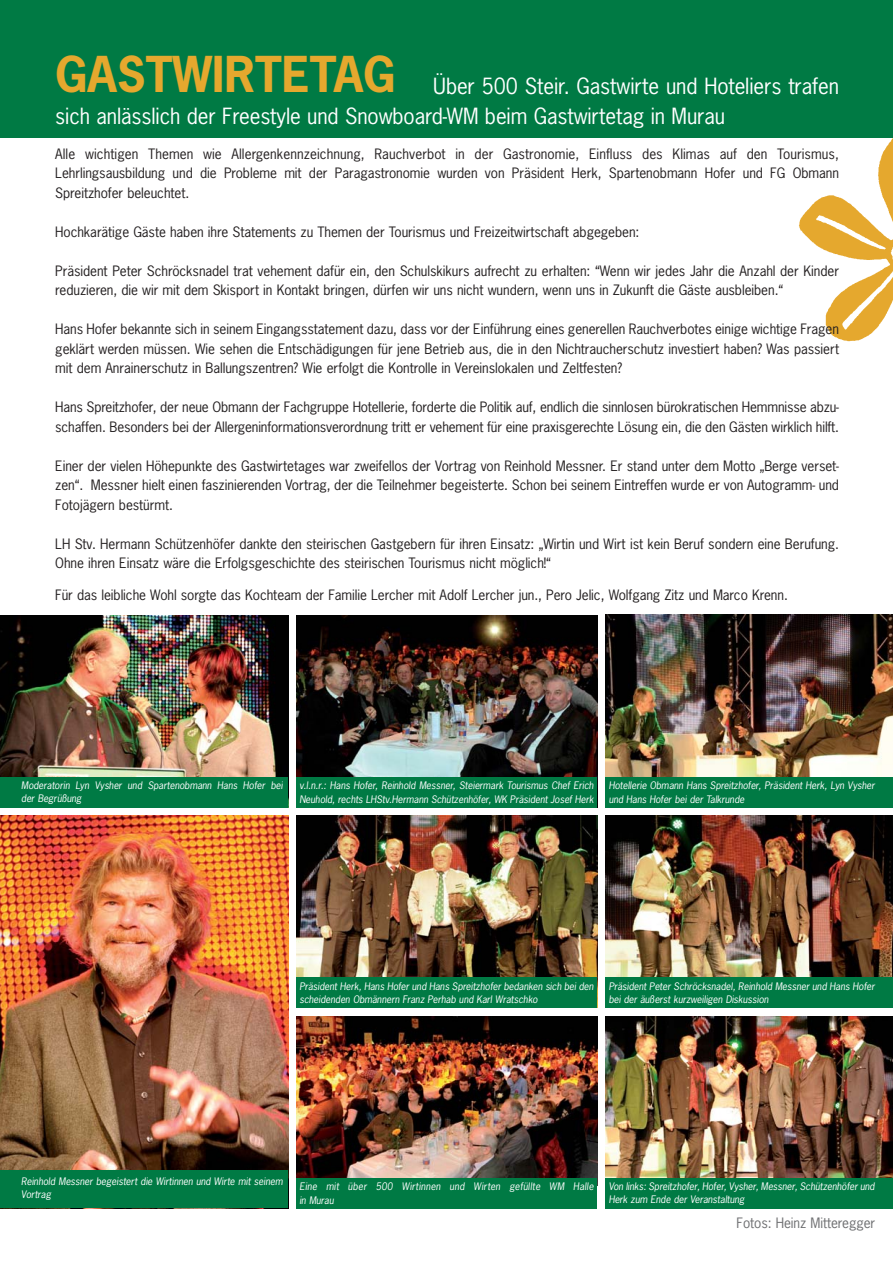
<style>
.page{position:relative;width:893px;height:1263px;background:#fff}
.page>*{position:absolute;margin:0;border:0;box-sizing:border-box;transform-origin:0 0}
.t1{font:700 46.5px "News Gothic Std";color:#e5a82e}
.t2{font:21px/30px "News Gothic Std";letter-spacing:-.005em;color:#fff}
.t3{font:13.5px/19.5px "News Gothic Std";letter-spacing:-.005em;color:#231f20;text-align:justify}
.t4{font:13.5px "News Gothic Std";letter-spacing:-.005em;color:#6d6e70}
.t5{font:italic 9.75px/13.5px "News Gothic Std";letter-spacing:-.005em;color:#fff}
.t6{font:italic 9.75px/13.5px "News Gothic Std";letter-spacing:.015em;color:#fff}
</style>
<div class="page">
<div style="left:0;top:0;width:893px;height:137px;background:#007a44"></div>
<img style="left:296px;top:615px;width:301px;height:162px">
<img style="left:605px;top:615px;width:288px;height:162px">
<img style="left:296px;top:816px;width:301px;height:161px">
<img style="left:605px;top:816px;width:288px;height:161px">
<img style="left:606px;top:1016px;width:287px;height:162px">
<img style="left:0;top:816px;width:288px;height:354px">
<div style="left:296px;top:777px;width:301px;height:30px;background:#007a44"></div>
<div style="left:605px;top:777px;width:288px;height:30px;background:#007a44"></div>
<img style="left:296px;top:1016px;width:301px;height:162px">
<div style="left:296px;top:1178px;width:301px;height:30px;background:#007a44"></div>
<div style="left:0;top:1170px;width:288px;height:38px;background:#007a44"></div>
<div style="left:296px;top:977px;width:301px;height:31px;background:#007a44"></div>
<div style="left:605px;top:977px;width:288px;height:31px;background:#007a44"></div>
<div style="left:606px;top:1178px;width:287px;height:30px;background:#007a44"></div>
<img style="left:0;top:615px;width:288px;height:162px">
<div style="left:0;top:777px;width:288px;height:30px;background:#007a44"></div>
<img style="left:784px;top:137px;width:109px;height:205px">
<p class="t1" style="left:55px;top:53px;width:342px">GASTWIRTETAG</p>
<p class="t2" style="left:55px;top:73px;width:785px;text-indent:378px">Über 500 Steir. Gastwirte und Hoteliers trafen sich anlässlich der Freestyle und Snowboard-WM beim Gastwirtetag in Murau</p>
<p class="t3" style="left:55px;top:145px;width:785px">Alle wichtigen Themen wie Allergenkennzeichnung, Rauchverbot in der Gastronomie, Einfluss des Klimas auf den Tourismus, Lehrlingsausbildung und die Probleme mit der Paragastronomie wurden von Präsident Herk, Spartenobmann Hofer und FG Obmann Spreitzhofer beleuchtet.</p>
<p class="t3" style="left:55px;top:223px;width:586px">Hochkarätige Gäste haben ihre Statements zu Themen der Tourismus und Freizeitwirtschaft abgegeben:</p>
<p class="t3" style="left:55px;top:262px;width:785px">Präsident Peter Schröcksnadel trat vehement dafür ein, den Schulskikurs aufrecht zu erhalten: “Wenn wir jedes Jahr die Anzahl der Kinder reduzieren, die wir mit dem Skisport in Kontakt bringen, dürfen wir uns nicht wundern, wenn uns in Zukunft die Gäste ausbleiben.“</p>
<p class="t3" style="left:55px;top:321px;width:785px">Hans Hofer bekannte sich in seinem Eingangsstatement dazu, dass vor der Einführung eines generellen Rauchverbotes einige wichtige Fragen geklärt werden müssen. Wie sehen die Entschädigungen für jene Betrieb aus, die in den Nichtraucherschutz investiert haben? Was passiert mit dem Anrainerschutz in Ballungszentren? Wie erfolgt die Kontrolle in Vereinslokalen und Zeltfesten?</p>
<p class="t3" style="left:55px;top:399px;width:785px">Hans Spreitzhofer, der neue Obmann der Fachgruppe Hotellerie, forderte die Politik auf, endlich die sinnlosen bürokratischen Hemmnisse abzu&shy;schaffen. Besonders bei der Allergeninformationsverordnung tritt er vehement für eine praxisgerechte Lösung ein, die den Gästen wirklich hilft.</p>
<p class="t3" style="left:55px;top:457px;width:785px">Einer der vielen Höhepunkte des Gastwirtetages war zweifellos der Vortrag von Reinhold Messner. Er stand unter dem Motto „Berge verset&shy;zen“. Messner hielt einen faszinierenden Vortrag, der die Teilnehmer begeisterte. Schon bei seinem Eintreffen wurde er von Autogramm- und Fotojägern bestürmt.</p>
<p class="t3" style="left:55px;top:535px;width:785px">LH Stv. Hermann Schützenhöfer dankte den steirischen Gastgebern für ihren Einsatz: „Wirtin und Wirt ist kein Beruf sondern eine Berufung.<br>Ohne ihren Einsatz wäre die Erfolgsgeschichte des steirischen Tourismus nicht möglich!“</p>
<p class="t3" style="left:55px;top:586px;width:734px">Für das leibliche Wohl sorgte das Kochteam der Familie Lercher mit Adolf Lercher jun., Pero Jelic, Wolfgang Zitz und Marco Krenn.</p>
<p class="t5" style="left:21px;top:779px;width:263px">Moderatorin Lyn Vysher und Spartenobmann Hans Hofer bei der Begrüßung</p>
<p class="t5" style="left:299px;top:779px;width:296px">v.l.n.r.: Hans Hofer, Reinhold Messner, Steiermark Tourismus Chef Erich<br>Neuhold, rechts LHStv.Hermann Schützenhöfer, WK Präsident Josef Herk</p>
<p class="t5" style="left:609px;top:779px;width:268px">Hotellerie Obmann Hans Spreitzhofer, Präsident Herk, Lyn Vysher und Hans Hofer bei der Talkrunde</p>
<p class="t5" style="left:299px;top:980px;width:296px">Präsident Herk, Hans Hofer und Hans Spreitzhofer bedanken sich bei den scheidenden Obmännern Franz Perhab und Karl Wratschko</p>
<p class="t5" style="left:609px;top:980px;width:268px">Präsident Peter Schröcksnadel, Reinhold Messner und Hans Hofer bei der äußerst kurzweiligen Diskussion</p>
<p class="t5" style="left:21px;top:1175px;width:263px">Reinhold Messner begeistert die Wirtinnen und Wirte mit seinem<br>Vortrag</p>
<p class="t6" style="left:299px;top:1180px;width:296px">Eine mit über 500 Wirtinnen und Wirten gefüllte WM Halle in Murau</p>
<p class="t5" style="left:609px;top:1180px;width:268px">Von links: Spreitzhofer, Hofer, Vysher, Messner, Schützenhöfer und<br>Herk zum Ende der Veranstaltung</p>
<p class="t4" style="left:737px;top:1216px;width:140px">Fotos: Heinz Mitteregger</p>
</div>
